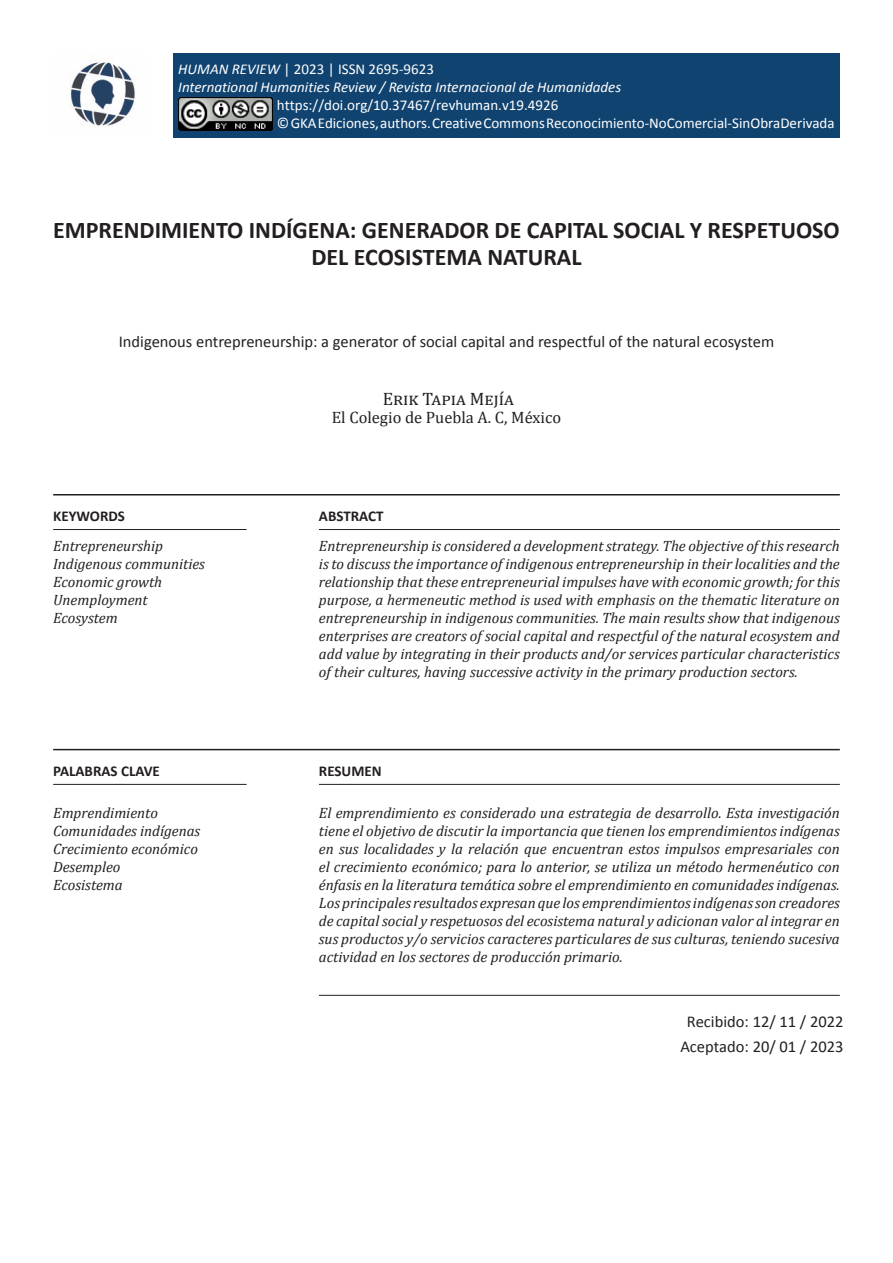
<style>
.page{position:relative;width:893px;height:1263px;background:#fff}
.page>*{position:absolute;margin:0;border:0;box-sizing:border-box;transform-origin:0 0}
.Titulo_Artículo{font:700 24px/27px "Calibri";color:#231f20;text-align:center}
.Autor{font:18px "Cambria";letter-spacing:.005em;color:#231f20}
.Titulo_Ingles{font:16.5px "Calibri";color:#231f20}
.DATE-HOME{font:16.5px/24.6px "Calibri";color:#231f20;text-align:center}
.Cita{font:16.5px "Cambria";color:#231f20}
.CONTENT-HOME{font:italic 15px/18px "Cambria";color:#231f20;text-align:justify}
.t1{font:15px/18px "Calibri";color:#fff}
.t2{font:italic 15px "Calibri";color:#fff}
.WORDS-HOME{font:700 15px "Calibri";color:#231f20}
.s1{font-style:italic}
</style>
<div class="page">
<hr style="left:53px;top:494px;width:787px;height:1px;background:#231f20">
<hr style="left:53px;top:749px;width:787px;height:1px;background:#231f20">
<hr style="left:53px;top:529px;width:194px;height:1px;background:#231f20">
<hr style="left:53px;top:784px;width:194px;height:1px;background:#231f20">
<hr style="left:319px;top:529px;width:521px;height:1px;background:#231f20">
<hr style="left:319px;top:784px;width:521px;height:1px;background:#231f20">
<hr style="left:319px;top:995px;width:521px;height:1px;background:#231f20">
<img style="left:70px;top:62px;width:66px;height:64px">
<div style="left:173px;top:53px;width:667px;height:85px;background:#104370"></div>
<img style="left:178px;top:98px;width:95px;height:33px">
<p class="t1" style="left:178px;top:60px;width:257px"><span class="s1">HUMAN REVIEW</span> | 2023 | ISSN 2695-9623</p>
<p class="t2" style="left:178px;top:78px;width:444px">International Humanities Review / Revista Internacional de Humanidades</p>
<p class="t1" style="left:277px;top:96px;width:559px">https://doi.org/10.37467/revhuman.v19.4926<br>© GKA Ediciones, authors. Creative Commons Reconocimiento-NoComercial-SinObraDerivada</p>
<p class="Titulo_Artículo" style="left:53px;top:215px;width:788px">EMPRENDIMIENTO INDÍGENA: GENERADOR DE CAPITAL SOCIAL Y RESPETUOSO<br>DEL ECOSISTEMA NATURAL</p>
<p class="Titulo_Ingles" style="left:119px;top:331px;width:657px">Indigenous entrepreneurship: a generator of social capital and respectful of the natural ecosystem</p>
<p class="WORDS-HOME" style="left:53px;top:505px;width:73px">KEYWORDS</p>
<p class="CONTENT-HOME" style="left:53px;top:536px;width:111px">Entrepreneurship</p>
<p class="CONTENT-HOME" style="left:53px;top:554px;width:153px">Indigenous communities</p>
<p class="CONTENT-HOME" style="left:53px;top:572px;width:111px">Economic growth</p>
<p class="CONTENT-HOME" style="left:53px;top:590px;width:96px">Unemployment</p>
<p class="CONTENT-HOME" style="left:53px;top:608px;width:66px">Ecosystem</p>
<p class="WORDS-HOME" style="left:53px;top:760px;width:108px">PALABRAS CLAVE</p>
<p class="CONTENT-HOME" style="left:53px;top:804px;width:106px">Emprendimiento</p>
<p class="CONTENT-HOME" style="left:53px;top:822px;width:149px">Comunidades indígenas</p>
<p class="CONTENT-HOME" style="left:53px;top:840px;width:146px">Crecimiento económico</p>
<p class="CONTENT-HOME" style="left:53px;top:858px;width:69px">Desempleo</p>
<p class="CONTENT-HOME" style="left:53px;top:876px;width:71px">Ecosistema</p>
<p class="Autor" style="left:383px;top:388px;width:132px">Erik Tapia Mejía</p>
<p class="Cita" style="left:332px;top:407px;width:231px">El Colegio de Puebla A. C, México</p>
<p class="WORDS-HOME" style="left:319px;top:505px;width:66px">ABSTRACT</p>
<p class="CONTENT-HOME" style="left:319px;top:536px;width:522px">Entrepreneurship is considered a development strategy. The objective of this research is to discuss the importance of indigenous entrepreneurship in their localities and the relationship that these entrepreneurial impulses have with economic growth; for this purpose, a hermeneutic method is used with emphasis on the thematic literature on entrepreneurship in indigenous communities. The main results show that indigenous enterprises are creators of social capital and respectful of the natural ecosystem and add value by integrating in their products and/or services particular characteristics of their cultures, having successive activity in the primary production sectors.</p>
<p class="WORDS-HOME" style="left:319px;top:760px;width:64px">RESUMEN</p>
<p class="CONTENT-HOME" style="left:319px;top:804px;width:522px">El emprendimiento es considerado una estrategia de desarrollo. Esta investigación tiene el objetivo de discutir la importancia que tienen los emprendimientos indígenas en sus localidades y la relación que encuentran estos impulsos empresariales con el crecimiento económico; para lo anterior, se utiliza un método hermenéutico con énfasis en la literatura temática sobre el emprendimiento en comunidades indígenas.<br>Los principales resultados expresan que los emprendimientos indígenas son creadores de capital social y respetuosos del ecosistema natural y adicionan valor al integrar en sus productos y/o servicios caracteres particulares de sus culturas, teniendo sucesiva actividad en los sectores de producción primario.</p>
<p class="DATE-HOME" style="left:680px;top:1009px;width:165px">Recibido: 12/ 11 / 2022<br>Aceptado: 20/ 01 / 2023</p>
</div>
